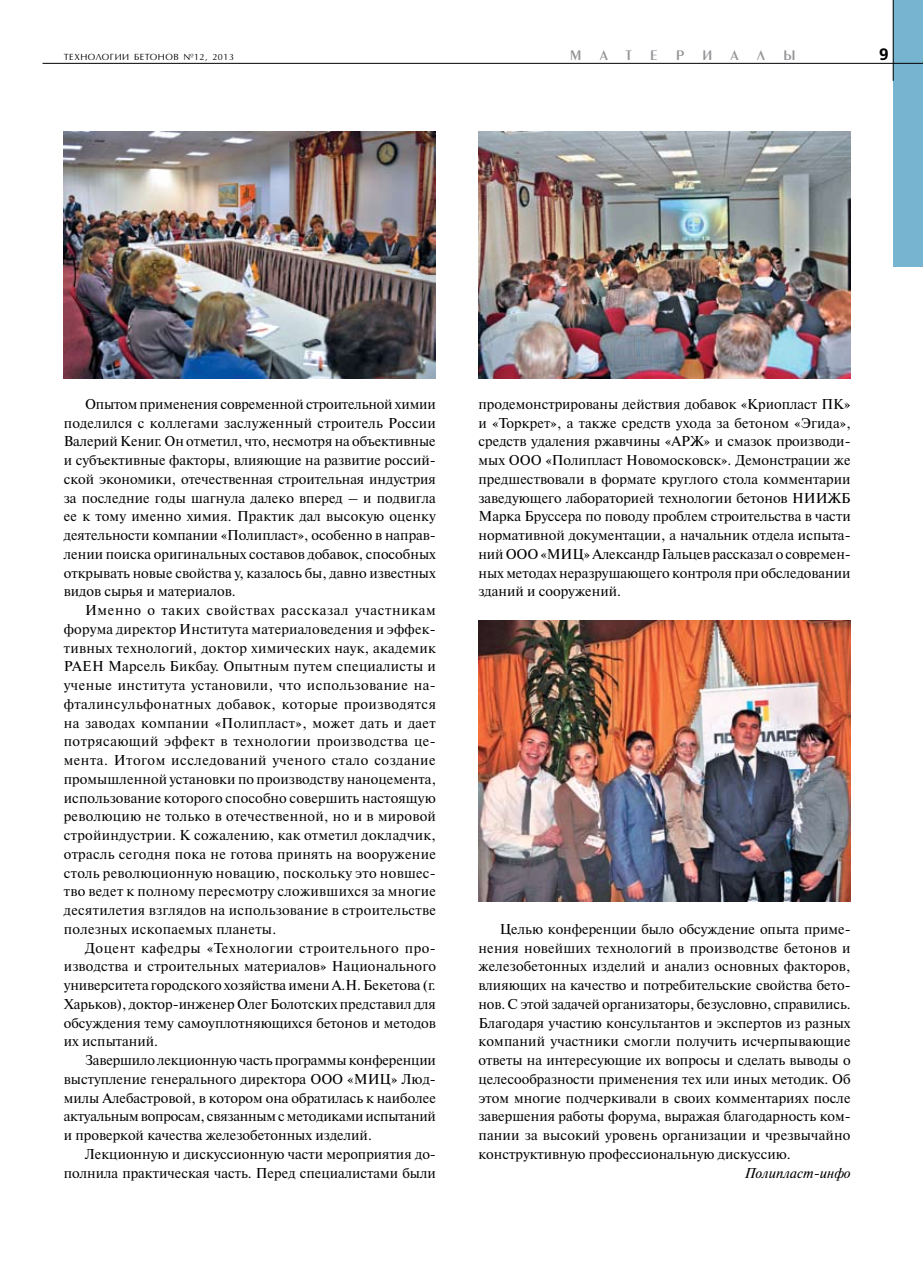
<style>
.page{position:relative;width:923px;height:1263px;background:#fff}
.page>*{position:absolute;margin:0;border:0;box-sizing:border-box;transform-origin:0 0}
.t1{font:14.55px "Penta Demi";color:#939598}
.t2{font:14.25px/18.8px "Newton C";color:#000;text-align:justify}
.t3{font:italic 14.25px "Newton C";color:#000}
.t4{font:9px "AG Opus";letter-spacing:.055em;color:#000}
</style>
<div class="page">
<div style="left:893px;top:0;width:30px;height:267px;background:#76b4cf"></div>
<img style="left:64px;top:132px;width:372px;height:247px">
<img style="left:478px;top:132px;width:372px;height:247px">
<img style="left:478px;top:620px;width:372px;height:282px">
<hr style="left:893px;top:0;width:1px;height:81px;background:#000">
<hr style="left:43px;top:63px;width:880px;height:1px;background:#000">
<p class="t4" style="left:64px;top:51px;width:172px">ТЕХНОЛОГИИ БЕТОНОВ №12, 2013</p>
<p class="t1" style="left:570px;top:48px;width:13px">М</p>
<p class="t1" style="left:600px;top:48px;width:34px">А Т</p>
<p class="t1" style="left:650px;top:48px;width:9px">Е</p>
<p class="t1" style="left:676px;top:48px;width:9px">Р</p>
<p class="t1" style="left:702px;top:48px;width:11px">И</p>
<p class="t1" style="left:730px;top:48px;width:10px">А</p>
<p class="t1" style="left:757px;top:48px;width:9px">Л</p>
<p class="t1" style="left:783px;top:48px;width:14px">Ы</p>
<p class="t2" style="left:64px;top:395px;width:374px;text-indent:21px">Опытом применения современной строительной химии поделился с коллегами заслуженный строитель России Валерий Кениг. Он отметил, что, несмотря на объективные и субъективные факторы, влияющие на развитие россий&shy;ской экономики, отечественная строительная индустрия за последние годы шагнула далеко вперед – и подвигла ее к тому именно химия. Практик дал высокую оценку деятельности компании «Полипласт», особенно в направ&shy;лении поиска оригинальных составов добавок, способных открывать новые свойства у, казалось бы, давно известных видов сырья и материалов.</p>
<p class="t2" style="left:64px;top:601px;width:374px;text-indent:21px">Именно о таких свойствах рассказал участникам форума директор Института материаловедения и эффек&shy;тивных технологий, доктор химических наук, академик РАЕН Марсель Бикбау. Опытным путем специалисты и ученые института установили, что использование на&shy;фталинсульфонатных добавок, которые производятся на заводах компании «Полипласт», может дать и дает потрясающий эффект в технологии производства це&shy;мента. Итогом исследований ученого стало создание промышленной установки по производству наноцемента, использование которого способно совершить настоящую революцию не только в отечественной, но и в мировой стройиндустрии. К сожалению, как отметил докладчик, отрасль сегодня пока не готова принять на вооружение столь революционную новацию, поскольку это новшес&shy;тво ведет к полному пересмотру сложившихся за многие десятилетия взглядов на использование в строительстве полезных ископаемых планеты.</p>
<p class="t2" style="left:64px;top:938px;width:374px;text-indent:21px">Доцент кафедры «Технологии строительного про&shy;изводства и строительных материалов» Национального университета городского хозяйства имени А.Н. Бекетова (г.<br>Харьков), доктор-инженер Олег Болотских представил для обсуждения тему самоуплотняющихся бетонов и методов их испытаний.</p>
<p class="t2" style="left:64px;top:1051px;width:374px;text-indent:21px">Завершило лекционную часть программы конференции выступление генерального директора ООО «МИЦ» Люд&shy;милы Алебастровой, в котором она обратилась к наиболее актуальным вопросам, связанным с методиками испытаний и проверкой качества железобетонных изделий.</p>
<p class="t2" style="left:64px;top:1145px;width:374px;text-align:right">Лекционную и дискуссионную части мероприятия до&shy;полнила практическая часть. Перед специалистами были</p>
<p class="t2" style="left:478px;top:395px;width:374px">продемонстрированы действия добавок «Криопласт ПК» и «Торкрет», а также средств ухода за бетоном «Эгида», средств удаления ржавчины «АРЖ» и смазок производи&shy;мых ООО «Полипласт Новомосковск». Демонстрации же предшествовали в формате круглого стола комментарии заведующего лабораторией технологии бетонов НИИЖБ Марка Бруссера по поводу проблем строительства в части нормативной документации, а начальник отдела испыта&shy;ний ООО «МИЦ» Александр Гальцев рассказал о современ&shy;ных методах неразрушающего контроля при обследовании зданий и сооружений.</p>
<p class="t2" style="left:478px;top:920px;width:374px;text-indent:21px">Целью конференции было обсуждение опыта приме&shy;нения новейших технологий в производстве бетонов и железобетонных изделий и анализ основных факторов, влияющих на качество и потребительские свойства бето&shy;нов. С этой задачей организаторы, безусловно, справились.<br>Благодаря участию консультантов и экспертов из разных компаний участники смогли получить исчерпывающие ответы на интересующие их вопросы и сделать выводы о целесообразности применения тех или иных методик. Об этом многие подчеркивали в своих комментариях после завершения работы форума, выражая благодарность ком&shy;пании за высокий уровень организации и чрезвычайно конструктивную профессиональную дискуссию.</p>
<p class="t3" style="left:744px;top:1165px;width:108px">Полипласт-инфо</p>
</div>
